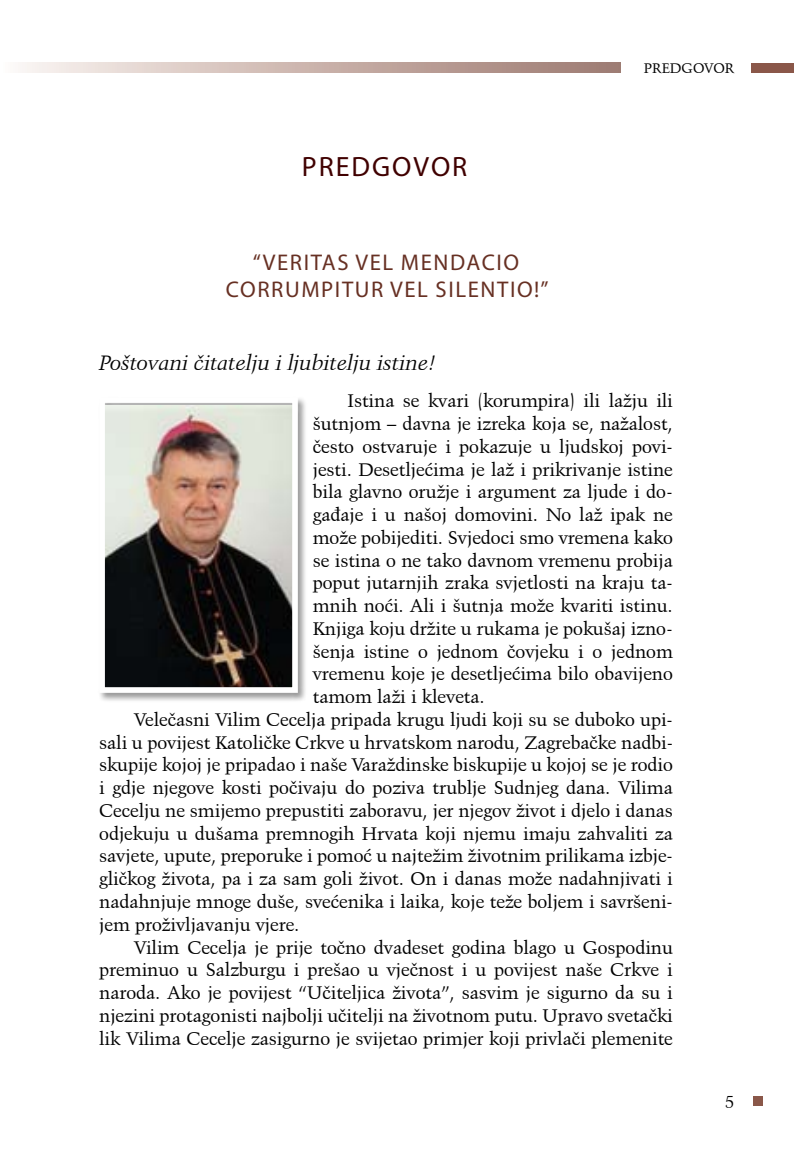
<style>
.page{position:relative;width:794px;height:1166px;background:#fff}
.page>*{position:absolute;margin:0;border:0;box-sizing:border-box;transform-origin:0 0}
.t1{font:28px "Myriad Pro";letter-spacing:.07em;color:#400000}
.t2{font:22.75px/27.3px "Myriad Pro";letter-spacing:.07em;color:#673023;text-align:center}
.t3{font:italic 21px "Kuenstler 480 BT";color:#000}
.t4{font:18.38px "Kuenstler 480 BT";color:#000}
.t5{font:17.5px "Kuenstler 480 BT";color:#000}
.t6{font:14px "Kuenstler 480 BT";color:#000}
</style>
<div class="page">
<div style="left:751px;top:63px;width:43px;height:10px;background:#8a5749"></div>
<div style="left:753px;top:1096px;width:10px;height:10px;background:#8a5749"></div>
<svg style="left:22px;top:63px;width:598px;height:9px;background:#c9b3ad"></svg>
<div style="left:97px;top:395px;width:216px;height:313px;background:#000;opacity:.4"></div>
<img style="left:106px;top:405px;width:185px;height:281px">
<div style="left:99px;top:397px;width:199px;height:296px;border:6px solid #fff"></div>
<p class="t1" style="left:302px;top:150px;width:167px">PREDGOVOR</p>
<p class="t2" style="left:226px;top:248px;width:324px">“VERITAS VEL MENDACIO<br>CORRUMPITUR VEL SILENTIO!”</p>
<p class="t6" style="left:644px;top:60px;width:92px">PREDGOVOR</p>
<p class="t3" style="left:99px;top:350px;width:338px">Poštovani čitatelju i ljubitelju istine!</p>
<p class="t4" style="left:347px;top:390px;width:327px">Istina se kvari (korumpira) ili lažju ili</p>
<p class="t4" style="left:313px;top:412px;width:362px">šutnjom – davna je izreka koja se, nažalost,</p>
<p class="t4" style="left:313px;top:435px;width:362px">često ostvaruje i pokazuje u ljudskoj povi-</p>
<p class="t4" style="left:313px;top:458px;width:362px">jesti. Desetljećima je laž i prikrivanje istine</p>
<p class="t4" style="left:313px;top:481px;width:362px">bila glavno oružje i argument za ljude i do-</p>
<p class="t4" style="left:313px;top:503px;width:362px">gađaje i u našoj domovini. No laž ipak ne</p>
<p class="t4" style="left:313px;top:526px;width:362px">može pobijediti. Svjedoci smo vremena kako</p>
<p class="t4" style="left:313px;top:549px;width:362px">se istina o ne tako davnom vremenu probija</p>
<p class="t4" style="left:313px;top:572px;width:362px">poput jutarnjih zraka svjetlosti na kraju ta-</p>
<p class="t4" style="left:313px;top:594px;width:362px">mnih noći. Ali i šutnja može kvariti istinu.</p>
<p class="t4" style="left:313px;top:617px;width:362px">Knjiga koju držite u rukama je pokušaj izno-</p>
<p class="t4" style="left:313px;top:640px;width:362px">šenja istine o jednom čovjeku i o jednom</p>
<p class="t4" style="left:313px;top:663px;width:362px">vremenu koje je desetljećima bilo obavijeno</p>
<p class="t4" style="left:313px;top:685px;width:174px">tamom laži i kleveta.</p>
<p class="t4" style="left:134px;top:708px;width:540px">Velečasni Vilim Cecelja pripada krugu ljudi koji su se duboko upi-</p>
<p class="t4" style="left:99px;top:731px;width:575px">sali u povijest Katoličke Crkve u hrvatskom narodu, Zagrebačke nadbi-</p>
<p class="t4" style="left:99px;top:754px;width:575px">skupije kojoj je pripadao i naše Varaždinske biskupije u kojoj se je rodio</p>
<p class="t4" style="left:99px;top:776px;width:575px">i gdje njegove kosti počivaju do poziva trublje Sudnjeg dana. Vilima</p>
<p class="t4" style="left:99px;top:799px;width:575px">Cecelju ne smijemo prepustiti zaboravu, jer njegov život i djelo i danas</p>
<p class="t4" style="left:99px;top:822px;width:575px">odjekuju u dušama premnogih Hrvata koji njemu imaju zahvaliti za</p>
<p class="t4" style="left:99px;top:845px;width:575px">savjete, upute, preporuke i pomoć u najtežim životnim prilikama izbje-</p>
<p class="t4" style="left:99px;top:867px;width:575px">gličkog života, pa i za sam goli život. On i danas može nadahnjivati i</p>
<p class="t4" style="left:99px;top:890px;width:575px">nadahnjuje mnoge duše, svećenika i laika, koje teže boljem i savršeni-</p>
<p class="t4" style="left:99px;top:913px;width:202px">jem proživljavanju vjere.</p>
<p class="t4" style="left:134px;top:936px;width:540px">Vilim Cecelja je prije točno dvadeset godina blago u Gospodinu</p>
<p class="t4" style="left:99px;top:958px;width:575px">preminuo u Salzburgu i prešao u vječnost i u povijest naše Crkve i</p>
<p class="t4" style="left:99px;top:981px;width:575px">naroda. Ako je povijest “Učiteljica života”, sasvim je sigurno da su i</p>
<p class="t4" style="left:99px;top:1004px;width:575px">njezini protagonisti najbolji učitelji na životnom putu. Upravo svetački</p>
<p class="t4" style="left:99px;top:1027px;width:575px">lik Vilima Cecelje zasigurno je svijetao primjer koji privlači plemenite</p>
<p class="t5" style="left:724px;top:1091px;width:11px">5</p>
</div>
